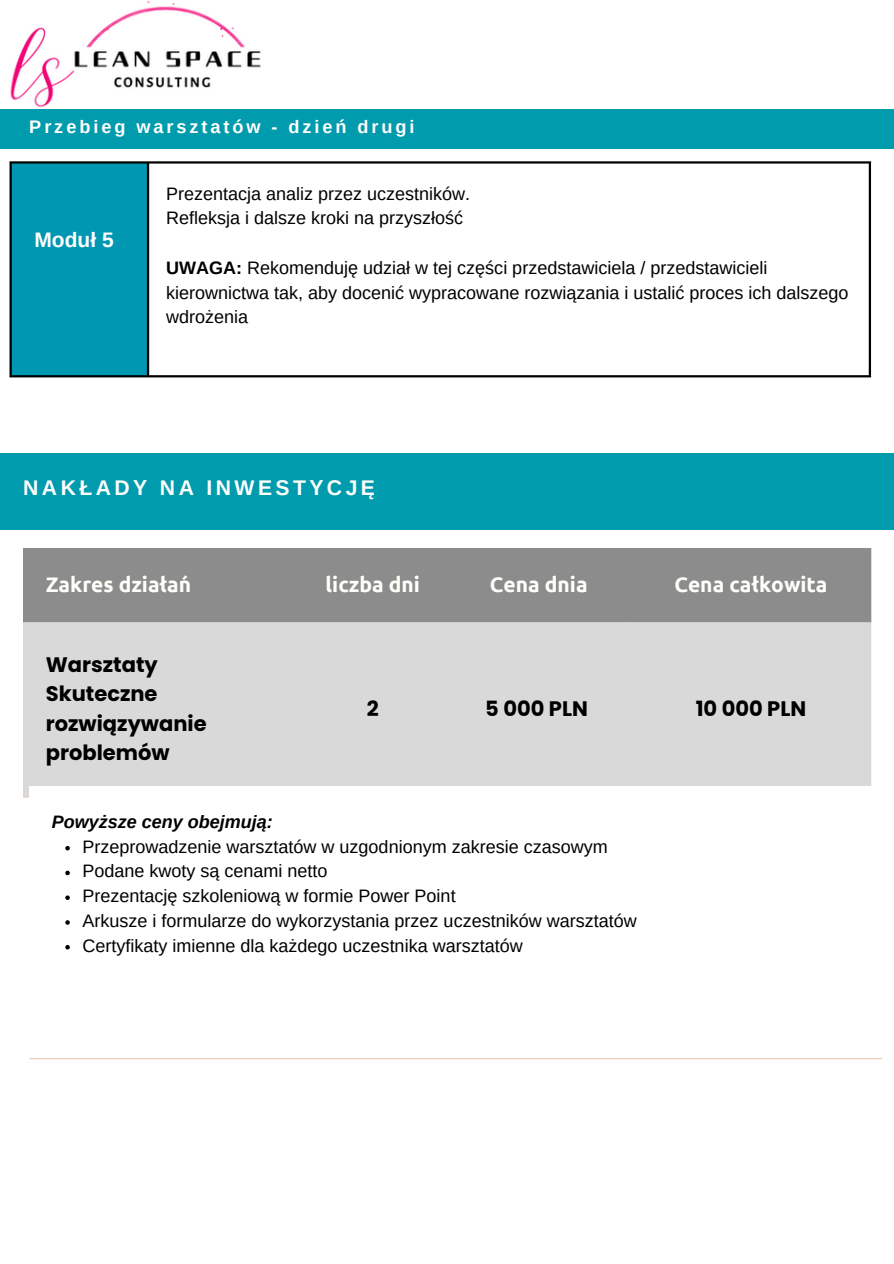
<style>
.page{position:relative;width:894px;height:1264px;background:#fff}
.page>*{position:absolute;margin:0;border:0;box-sizing:border-box;transform-origin:0 0}
.t1{font:700 21.15px "Arimo";letter-spacing:.16em;color:#fffefe}
.t2{font:700 21px/29.2px "Poppins";color:#000}
.t3{font:700 21px "Ubuntu";color:#fffffa}
.t4{font:700 21px "Arimo";color:#fffefe}
.t5{font:700 18.15px "Arimo";letter-spacing:.16em;color:#fffefe}
.t6{font:18px/24.8px "Arimo";color:#000}
.t7{font:italic 700 18px "Arimo";color:#000}
.s1{font-weight:700}
</style>
<div class="page">
<img style="left:10px;top:1px;width:251px;height:107px">
<div style="left:0;top:109px;width:893px;height:40px;background:#009bac"></div>
<div style="left:10px;top:162px;width:138px;height:214px;background:#0097b2"></div>
<hr style="left:10px;top:163px;width:2px;height:212px;background:#000">
<hr style="left:147px;top:163px;width:2px;height:212px;background:#000">
<hr style="left:868px;top:163px;width:2px;height:212px;background:#000">
<hr style="left:10px;top:161px;width:860px;height:2px;background:#000">
<hr style="left:10px;top:375px;width:860px;height:2px;background:#000">
<div style="left:23px;top:548px;width:847px;height:74px;background:#8c8c8c"></div>
<div style="left:23px;top:622px;width:847px;height:174px;background:#d9d9da"></div>
<hr style="left:23px;top:796px;width:847px;height:1px;background:#eac7b5">
<div style="left:29px;top:786px;width:853px;height:272px;background:#fff"></div>
<svg style="left:65px;top:846px;width:5px;height:4px"></svg>
<svg style="left:65px;top:870px;width:5px;height:5px"></svg>
<svg style="left:65px;top:895px;width:5px;height:5px"></svg>
<svg style="left:65px;top:920px;width:5px;height:4px"></svg>
<svg style="left:65px;top:945px;width:5px;height:4px"></svg>
<hr style="left:29px;top:1058px;width:852px;height:1px;background:#eac7b5">
<div style="left:0;top:453px;width:893px;height:77px;background:#009bac"></div>
<p class="t5" style="left:29px;top:117px;width:386px">Przebieg warsztatów - dzień drugi</p>
<p class="t4" style="left:34px;top:228px;width:81px">Moduł 5</p>
<p class="t6" style="left:166px;top:181px;width:305px">Prezentacja analiz przez uczestników.</p>
<p class="t6" style="left:166px;top:206px;width:298px">Refleksja i dalsze kroki na przyszłość</p>
<p class="t6" style="left:166px;top:255px;width:683px"><span class="s1">UWAGA:</span> Rekomenduję udział w tej części przedstawiciela / przedstawicieli kierownictwa tak, aby docenić wypracowane rozwiązania i ustalić proces ich dalszego wdrożenia</p>
<p class="t1" style="left:23px;top:476px;width:353px">NAKŁADY NA INWESTYCJĘ</p>
<p class="t3" style="left:46px;top:572px;width:147px">Zakres działań</p>
<h1 class="t3" style="left:325px;top:572px;width:96px">liczba dni</h1>
<p class="t3" style="left:490px;top:572px;width:99px">Cena dnia</p>
<p class="t3" style="left:674px;top:572px;width:154px">Cena całkowita</p>
<p class="t2" style="left:46px;top:650px;width:113px">Warsztaty</p>
<p class="t2" style="left:46px;top:679px;width:162px">Skuteczne rozwiązywanie problemów</p>
<p class="t2" style="left:366px;top:694px;width:13px">2</p>
<p class="t2" style="left:485px;top:694px;width:104px">5 000 PLN</p>
<p class="t2" style="left:695px;top:694px;width:112px">10 000 PLN</p>
<p class="t7" style="left:52px;top:811px;width:222px">Powyższe ceny obejmują:</p>
<p class="t6" style="left:82px;top:834px;width:527px">Przeprowadzenie warsztatów w uzgodnionym zakresie czasowym</p>
<p class="t6" style="left:82px;top:858px;width:246px">Podane kwoty są cenami netto</p>
<p class="t6" style="left:82px;top:883px;width:374px">Prezentację szkoleniową w formie Power Point</p>
<p class="t6" style="left:82px;top:908px;width:555px">Arkusze i formularze do wykorzystania przez uczestników warsztatów</p>
<p class="t6" style="left:82px;top:933px;width:441px">Certyfikaty imienne dla każdego uczestnika warsztatów</p>
</div>
